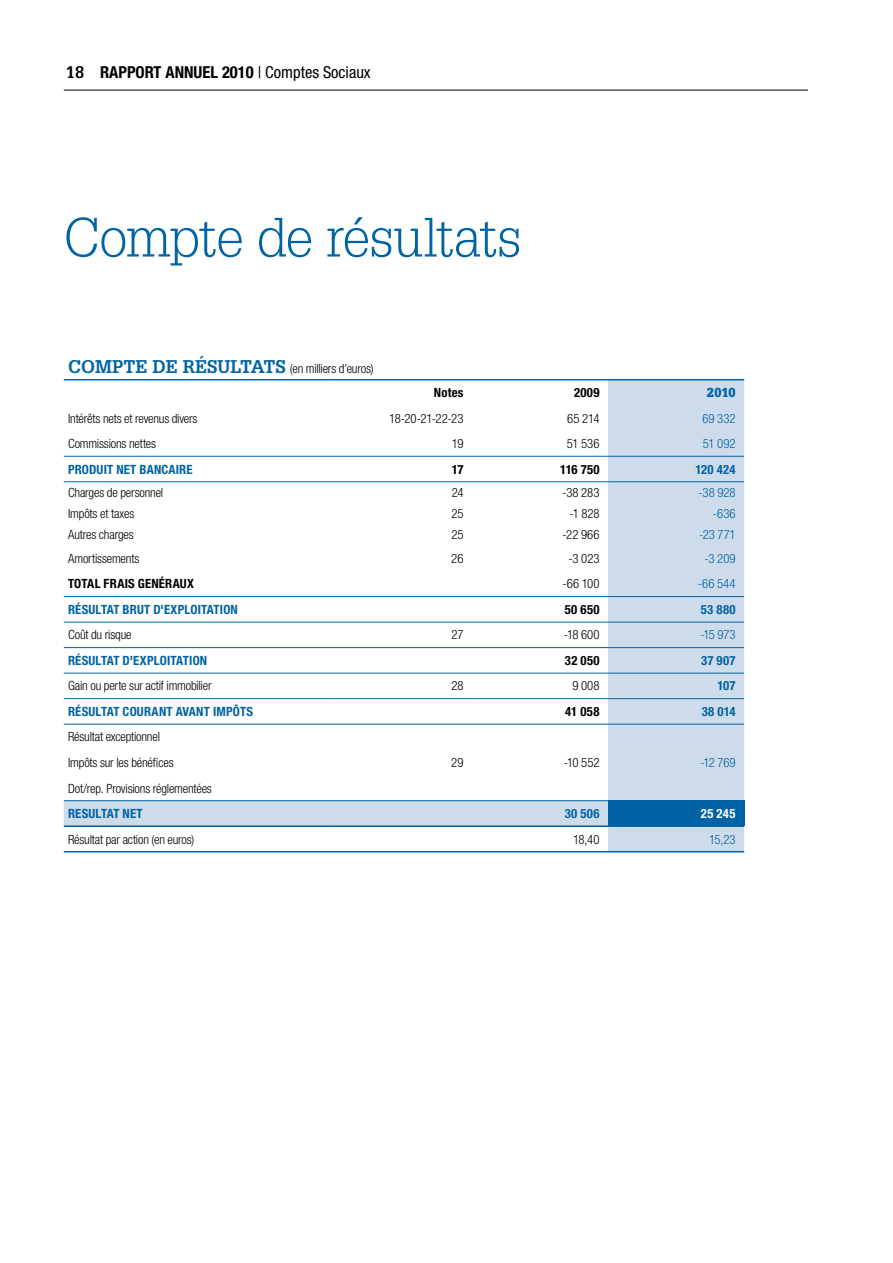
<style>
.page{position:relative;width:893px;height:1263px;background:#fff}
.page>*{position:absolute;margin:0;border:0;box-sizing:border-box;transform-origin:0 0}
.t1{font:300 54px "Glypha LT Std";letter-spacing:-.015em;color:#0063a3}
.t2{font:700 condensed 16.5px "Helvetica Neue LT Std";color:#000}
.t3{font:300 condensed 12.75px/25.5px "Helvetica Neue LT Std";letter-spacing:-.015em;color:#000}
.t4{font:700 condensed 12.75px "Helvetica Neue LT Std";letter-spacing:.015em;color:#0063a3}
.t5{font:300 condensed 12.75px "Helvetica Neue LT Std";color:#0063a3}
.t6{font:700 condensed 12.75px "Helvetica Neue LT Std";letter-spacing:.02em;color:#000}
.t7{font:700 condensed 12.75px "Helvetica Neue LT Std";color:#fff}
.t8{font:900 12.75px "Glypha LT Std";color:#0063a3}
.s1{font-family:"Glypha LT Std";font-stretch:normal}
.s2{font-weight:400}
.s3{font-family:"Glypha LT Std";font-weight:700;font-stretch:normal;font-size:18px;color:#0063a3}
</style>
<div class="page">
<hr style="left:64px;top:90px;width:744px;height:1px;background:#000">
<svg style="left:64px;top:380px;width:680px;height:471px"></svg>
<div style="left:608px;top:801px;width:136px;height:25px;background:#0063a3"></div>
<hr style="left:64px;top:379px;width:272px;height:1px;background:#0063a3">
<hr style="left:336px;top:379px;width:136px;height:1px;background:#0063a3">
<hr style="left:472px;top:379px;width:136px;height:1px;background:#0063a3">
<hr style="left:608px;top:379px;width:136px;height:1px;background:#0063a3">
<hr style="left:64px;top:456px;width:272px;height:1px;background:#0063a3">
<hr style="left:336px;top:456px;width:136px;height:1px;background:#0063a3">
<hr style="left:472px;top:456px;width:136px;height:1px;background:#0063a3">
<hr style="left:608px;top:456px;width:136px;height:1px;background:#0063a3">
<hr style="left:64px;top:481px;width:272px;height:1px;background:#0063a3">
<hr style="left:336px;top:481px;width:136px;height:1px;background:#0063a3">
<hr style="left:472px;top:481px;width:136px;height:1px;background:#0063a3">
<hr style="left:608px;top:481px;width:136px;height:1px;background:#0063a3">
<hr style="left:64px;top:596px;width:272px;height:1px;background:#0063a3">
<hr style="left:336px;top:596px;width:136px;height:1px;background:#0063a3">
<hr style="left:472px;top:596px;width:136px;height:1px;background:#0063a3">
<hr style="left:608px;top:596px;width:136px;height:1px;background:#0063a3">
<hr style="left:64px;top:622px;width:272px;height:1px;background:#0063a3">
<hr style="left:336px;top:622px;width:136px;height:1px;background:#0063a3">
<hr style="left:472px;top:622px;width:136px;height:1px;background:#0063a3">
<hr style="left:608px;top:622px;width:136px;height:1px;background:#0063a3">
<hr style="left:64px;top:647px;width:272px;height:1px;background:#0063a3">
<hr style="left:336px;top:647px;width:136px;height:1px;background:#0063a3">
<hr style="left:472px;top:647px;width:136px;height:1px;background:#0063a3">
<hr style="left:608px;top:647px;width:136px;height:1px;background:#0063a3">
<hr style="left:64px;top:673px;width:272px;height:1px;background:#0063a3">
<hr style="left:336px;top:673px;width:136px;height:1px;background:#0063a3">
<hr style="left:472px;top:673px;width:136px;height:1px;background:#0063a3">
<hr style="left:608px;top:673px;width:136px;height:1px;background:#0063a3">
<hr style="left:64px;top:698px;width:272px;height:1px;background:#0063a3">
<hr style="left:336px;top:698px;width:136px;height:1px;background:#0063a3">
<hr style="left:472px;top:698px;width:136px;height:1px;background:#0063a3">
<hr style="left:608px;top:698px;width:136px;height:1px;background:#0063a3">
<hr style="left:64px;top:724px;width:272px;height:1px;background:#0063a3">
<hr style="left:336px;top:724px;width:136px;height:1px;background:#0063a3">
<hr style="left:472px;top:724px;width:136px;height:1px;background:#0063a3">
<hr style="left:608px;top:724px;width:136px;height:1px;background:#0063a3">
<hr style="left:64px;top:800px;width:272px;height:1px;background:#0063a3">
<hr style="left:336px;top:800px;width:136px;height:1px;background:#0063a3">
<hr style="left:472px;top:800px;width:136px;height:1px;background:#0063a3">
<hr style="left:608px;top:800px;width:136px;height:1px;background:#0063a3">
<hr style="left:64px;top:825px;width:272px;height:2px;background:#0063a3">
<hr style="left:64px;top:851px;width:272px;height:1px;background:#0063a3">
<hr style="left:336px;top:825px;width:136px;height:2px;background:#0063a3">
<hr style="left:336px;top:851px;width:136px;height:1px;background:#0063a3">
<hr style="left:472px;top:825px;width:136px;height:2px;background:#0063a3">
<hr style="left:472px;top:851px;width:136px;height:1px;background:#0063a3">
<hr style="left:608px;top:825px;width:136px;height:2px;background:#0063a3">
<hr style="left:608px;top:851px;width:136px;height:1px;background:#0063a3">
<p class="t2" style="left:66px;top:62px;width:306px"><span class="s1">18</span> RAPPORT ANNUEL 2010 <span class="s2">| Comptes Sociaux</span></p>
<h1 class="t1" style="left:64px;top:207px;width:459px">Compte de résultats</h1>
<p class="t3" style="left:68px;top:356px;width:307px"><span class="s3">COMPTE DE RÉSULTATS</span> (en milliers d’euros)</p>
<p class="t6" style="left:434px;top:385px;width:31px">NOTES</p>
<p class="t6" style="left:574px;top:385px;width:27px">2009</p>
<p class="t8" style="left:707px;top:385px;width:30px">2010</p>
<p class="t3" style="left:68px;top:405px;width:131px">Intérêts nets et revenus divers</p>
<p class="t3" style="left:389px;top:405px;width:76px">18-20-21-22-23</p>
<p class="t3" style="left:567px;top:405px;width:34px">65 214</p>
<p class="t5" style="left:702px;top:411px;width:35px">69 332</p>
<p class="t3" style="left:68px;top:431px;width:90px">Commissions nettes</p>
<p class="t3" style="left:452px;top:431px;width:13px">19</p>
<p class="t3" style="left:567px;top:431px;width:34px">51 536</p>
<p class="t5" style="left:703px;top:436px;width:34px">51 092</p>
<p class="t4" style="left:68px;top:461px;width:56px">PRODUIT NET</p>
<p class="t4" style="left:139px;top:461px;width:54px">BANCAIRE</p>
<p class="t6" style="left:452px;top:461px;width:13px">17</p>
<p class="t6" style="left:560px;top:461px;width:41px">116 750</p>
<p class="t4" style="left:695px;top:461px;width:42px">120 424</p>
<p class="t3" style="left:68px;top:480px;width:97px">Charges de personnel</p>
<p class="t3" style="left:452px;top:480px;width:13px">24</p>
<p class="t3" style="left:562px;top:480px;width:39px">-38 283</p>
<p class="t5" style="left:698px;top:485px;width:39px">-38 928</p>
<p class="t3" style="left:68px;top:501px;width:68px">Impôts et taxes</p>
<p class="t3" style="left:451px;top:501px;width:14px">25</p>
<p class="t3" style="left:569px;top:501px;width:32px">-1 828</p>
<p class="t5" style="left:713px;top:506px;width:24px">-636</p>
<p class="t3" style="left:68px;top:522px;width:67px">Autres charges</p>
<p class="t3" style="left:451px;top:522px;width:14px">25</p>
<p class="t3" style="left:562px;top:522px;width:39px">-22 966</p>
<p class="t5" style="left:699px;top:528px;width:38px">-23 771</p>
<p class="t3" style="left:68px;top:545px;width:73px">Amortissements</p>
<p class="t3" style="left:451px;top:545px;width:14px">26</p>
<p class="t3" style="left:569px;top:545px;width:32px">-3 023</p>
<p class="t5" style="left:705px;top:551px;width:33px">-3 209</p>
<p class="t6" style="left:68px;top:576px;width:14px">TOTAL</p>
<p class="t6" style="left:104px;top:576px;width:92px">FRAIS GEN ÉRAUX</p>
<p class="t3" style="left:563px;top:571px;width:39px">-66 100</p>
<p class="t5" style="left:698px;top:576px;width:39px">-66 544</p>
<p class="t4" style="left:68px;top:602px;width:21px">RÉSULTAT</p>
<p class="t4" style="left:123px;top:602px;width:109px">BRUT D'EXPLOITATION</p>
<p class="t6" style="left:565px;top:602px;width:36px">50 650</p>
<p class="t4" style="left:701px;top:602px;width:36px">53 880</p>
<p class="t3" style="left:68px;top:622px;width:65px">Coût du risque</p>
<p class="t3" style="left:451px;top:622px;width:14px">27</p>
<p class="t3" style="left:564px;top:622px;width:37px">-18 600</p>
<p class="t5" style="left:700px;top:628px;width:37px">-15 973</p>
<p class="t4" style="left:68px;top:653px;width:15px">RÉSULTAT</p>
<p class="t4" style="left:123px;top:653px;width:78px">D'EXPLOITATION</p>
<p class="t6" style="left:565px;top:653px;width:36px">32 050</p>
<p class="t4" style="left:701px;top:653px;width:36px">37 907</p>
<p class="t3" style="left:68px;top:673px;width:145px">Gain ou perte sur actif immobilier</p>
<p class="t3" style="left:451px;top:673px;width:14px">28</p>
<p class="t3" style="left:572px;top:673px;width:29px">9 008</p>
<p class="t4" style="left:717px;top:678px;width:20px">107</p>
<p class="t4" style="left:68px;top:704px;width:15px">RÉSULTAT</p>
<p class="t4" style="left:123px;top:704px;width:37px">COURANT</p>
<p class="t4" style="left:176px;top:704px;width:22px">AVANT</p>
<p class="t4" style="left:213px;top:704px;width:35px">IMPÔTS</p>
<p class="t6" style="left:565px;top:704px;width:36px">41 058</p>
<p class="t4" style="left:702px;top:704px;width:35px">38 014</p>
<p class="t3" style="left:68px;top:724px;width:107px">Résultat exceptionnel<br>Impôts sur les bénéfices</p>
<p class="t3" style="left:451px;top:750px;width:14px">29</p>
<p class="t3" style="left:564px;top:750px;width:37px">-10 552</p>
<p class="t5" style="left:700px;top:755px;width:37px">-12 769</p>
<p class="t3" style="left:68px;top:775px;width:145px">Dot/rep. Provisions réglementées</p>
<p class="t4" style="left:68px;top:806px;width:15px">RESULTAT</p>
<p class="t4" style="left:123px;top:806px;width:8px">NET</p>
<p class="t4" style="left:565px;top:806px;width:36px">30 506</p>
<p class="t7" style="left:701px;top:806px;width:36px">25 245</p>
<p class="t3" style="left:68px;top:826px;width:128px">Résultat par action (en euros)</p>
<p class="t3" style="left:573px;top:826px;width:28px">18,40</p>
<p class="t5" style="left:709px;top:832px;width:28px">15,23</p>
</div>
